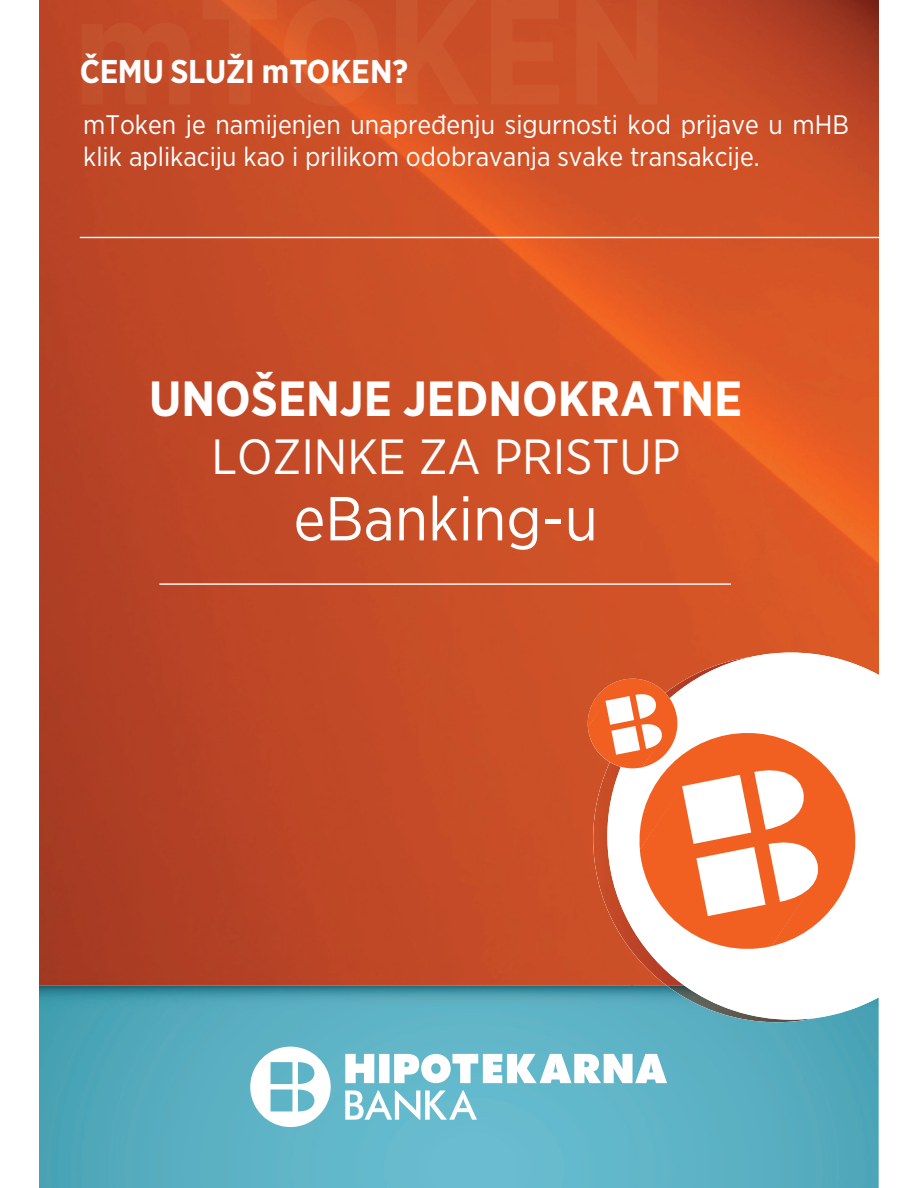
<style>
.page{position:relative;width:918px;height:1188px;background:#fff}
.page>*{position:absolute;margin:0;border:0;box-sizing:border-box;transform-origin:0 0}
.t1{font:61.95px "Gotham Narrow";color:#fff}
.t2{font:700 49.35px "Gotham Narrow";color:#fff}
.t3{font:49.35px "Gotham Narrow";color:#fff}
.t4{font:700 32.85px "Gotham Narrow";letter-spacing:-.015em;color:#fffefe}
.t5{font:26.85px/32.1px "Gotham Narrow";color:#fff}
</style>
<div class="page">
<img style="left:39px;top:0;width:840px;height:1188px">
<div style="left:82px;top:23px;width:108px;height:81px;background:#c3502c"></div>
<img style="left:203px;top:0;width:74px;height:104px">
<img style="left:284px;top:0;width:374px;height:106px">
<svg style="left:345px;top:1054px;width:322px;height:66px"></svg>
<svg style="left:250px;top:1047px;width:81px;height:80px"></svg>
<img style="left:593px;top:916px;width:14px;height:70px">
<img style="left:667px;top:1020px;width:150px;height:2px">
<svg style="left:607px;top:653px;width:272px;height:367px"></svg>
<svg style="left:630px;top:723px;width:235px;height:235px"></svg>
<img style="left:640px;top:916px;width:173px;height:33px">
<svg style="left:584px;top:675px;width:237px;height:241px"></svg>
<hr style="left:159px;top:583px;width:572px;height:2px;background:#fff">
<hr style="left:80px;top:237px;width:799px;height:1px;background:#fff">
<p class="t4" style="left:80px;top:60px;width:330px">ČEMU SLUŽI mTOKEN?</p>
<p class="t5" style="left:83px;top:109px;width:767px">mToken je namijenjen unapređenju sigurnosti kod prijave u mHB klik aplikaciju kao i prilikom odobravanja svake transakcije.</p>
<h2 class="t2" style="left:149px;top:382px;width:595px">UNOŠENJE JEDNOKRATNE</h2>
<h2 class="t3" style="left:211px;top:438px;width:470px">LOZINKE ZA PRISTUP</h2>
<h1 class="t1" style="left:294px;top:496px;width:306px">eBanking-u</h1>
</div>
